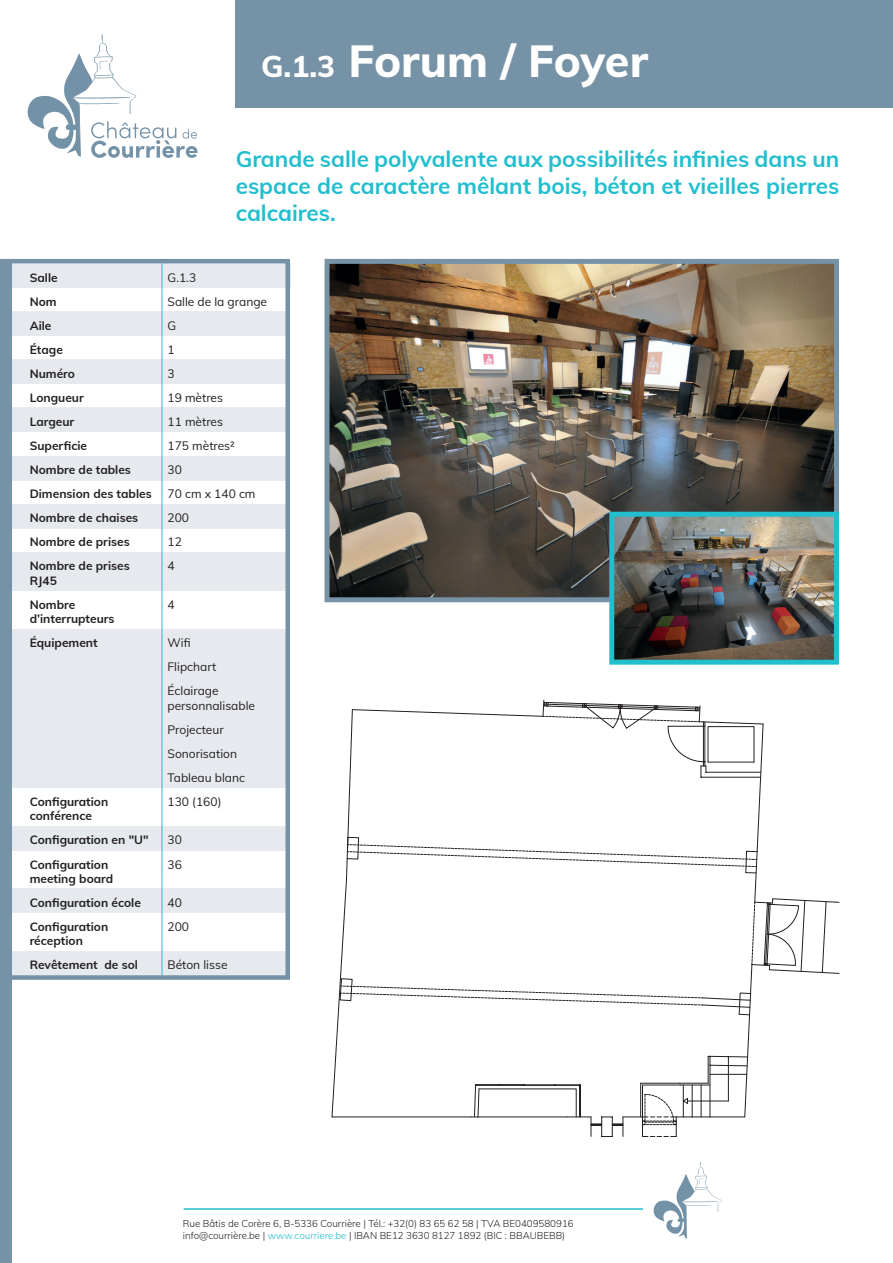
<style>
.page{position:relative;width:893px;height:1263px;background:#fff}
.page>*{position:absolute;margin:0;border:0;box-sizing:border-box;transform-origin:0 0}
.t1{font:800 45px "Muli";letter-spacing:-.005em;color:#fff}
.t2{font:700 22.5px/27px "Muli";color:#21bece;text-align:justify}
.t3{font:700 12px/14.4px "Muli";color:#231f20}
.t4{font:12px/24px "Muli";color:#231f20}
.t5{font:300 9.75px/11.7px "Muli";color:#231f20}
.s1{font-size:30px}
.s2{color:#21bece}
</style>
<div class="page">
<svg style="left:27px;top:34px;width:171px;height:124px"></svg>
<div style="left:235px;top:0;width:658px;height:107px;background:#7692a6"></div>
<svg style="left:653px;top:1161px;width:69px;height:78px"></svg>
<hr style="left:184px;top:1208px;width:459px;height:2px;background:#21bece">
<img style="left:331px;top:265px;width:502px;height:331px">
<div style="left:325px;top:259px;width:514px;height:343px;border:5px solid #7692a6"></div>
<img style="left:615px;top:518px;width:218px;height:141px">
<div style="left:609px;top:512px;width:230px;height:153px;border:5px solid #21bece"></div>
<svg style="left:331px;top:700px;width:508px;height:437px"></svg>
<svg style="left:12px;top:259px;width:278px;height:721px"></svg>
<hr style="left:162px;top:263px;width:1px;height:712px;background:#21bece">
<div style="left:0;top:259px;width:12px;height:1004px;background:#7692a6"></div>
<h1 class="t1" style="left:261px;top:28px;width:389px"><span class="s1">G.1.3</span> Forum / Foyer</h1>
<h2 class="t2" style="left:236px;top:145px;width:605px">Grande salle polyvalente aux possibilités infinies dans un espace de caractère mêlant bois, béton et vieilles pierres calcaires.</h2>
<p class="t3" style="left:30px;top:269px;width:29px">Salle</p>
<p class="t4" style="left:168px;top:265px;width:30px">G.1.3</p>
<p class="t3" style="left:30px;top:293px;width:28px">Nom</p>
<p class="t4" style="left:168px;top:289px;width:101px">Salle de la grange</p>
<p class="t3" style="left:30px;top:317px;width:23px">Aile</p>
<p class="t4" style="left:168px;top:313px;width:10px">G</p>
<p class="t3" style="left:30px;top:342px;width:35px">Étage</p>
<p class="t4" style="left:168px;top:337px;width:9px">1</p>
<p class="t3" style="left:30px;top:366px;width:47px">Numéro</p>
<p class="t4" style="left:168px;top:361px;width:9px">3</p>
<p class="t3" style="left:30px;top:390px;width:56px">Longueur</p>
<p class="t4" style="left:168px;top:385px;width:57px">19 mètres</p>
<p class="t3" style="left:30px;top:414px;width:46px">Largeur</p>
<p class="t4" style="left:168px;top:409px;width:57px">11 mètres</p>
<p class="t3" style="left:30px;top:438px;width:59px">Superficie</p>
<p class="t4" style="left:168px;top:433px;width:69px">175 mètres²</p>
<p class="t3" style="left:30px;top:462px;width:103px">Nombre de tables</p>
<p class="t4" style="left:168px;top:457px;width:16px">30</p>
<p class="t3" style="left:30px;top:486px;width:124px">Dimension des tables</p>
<p class="t4" style="left:168px;top:481px;width:89px">70 cm x 140 cm</p>
<p class="t3" style="left:30px;top:510px;width:110px">Nombre de chaises</p>
<p class="t4" style="left:168px;top:505px;width:23px">200</p>
<p class="t3" style="left:30px;top:534px;width:101px">Nombre de prises</p>
<p class="t4" style="left:168px;top:529px;width:16px">12</p>
<p class="t3" style="left:30px;top:558px;width:101px">Nombre de prises<br>RJ45</p>
<p class="t4" style="left:168px;top:553px;width:9px">4</p>
<p class="t3" style="left:30px;top:597px;width:86px">Nombre d’interrupteurs</p>
<p class="t4" style="left:168px;top:592px;width:9px">4</p>
<p class="t3" style="left:30px;top:635px;width:69px">Équipement</p>
<p class="t4" style="left:168px;top:630px;width:53px">Wifi<br>Flipchart<br>Éclairage</p>
<p class="t4" style="left:168px;top:693px;width:89px">personnalisable<br>Projecteur<br>Sonorisation<br>Tableau blanc</p>
<p class="t3" style="left:30px;top:794px;width:80px">Configuration conférence</p>
<p class="t4" style="left:168px;top:789px;width:55px">130 (160)</p>
<p class="t3" style="left:30px;top:832px;width:120px">Configuration en "U"</p>
<p class="t4" style="left:168px;top:827px;width:16px">30</p>
<p class="t3" style="left:30px;top:856px;width:85px">Configuration meeting board</p>
<p class="t4" style="left:168px;top:851px;width:16px">36</p>
<p class="t3" style="left:30px;top:895px;width:113px">Configuration école</p>
<p class="t4" style="left:168px;top:890px;width:16px">40</p>
<p class="t3" style="left:30px;top:919px;width:80px">Configuration réception</p>
<p class="t4" style="left:168px;top:914px;width:23px">200</p>
<p class="t3" style="left:30px;top:957px;width:110px">Revêtement de sol</p>
<p class="t4" style="left:168px;top:952px;width:62px">Béton lisse</p>
<p class="t5" style="left:183px;top:1217px;width:392px">Rue Bâtis de Corère 6, B-5336 Courrière | Tél.: +32(0) 83 65 62 58 | TVA BE0409580916 info@courrière.be | <span class="s2">www.courriere.be</span> | IBAN BE12 3630 8127 1892 (BIC : BBAUBEBB)</p>
</div>
